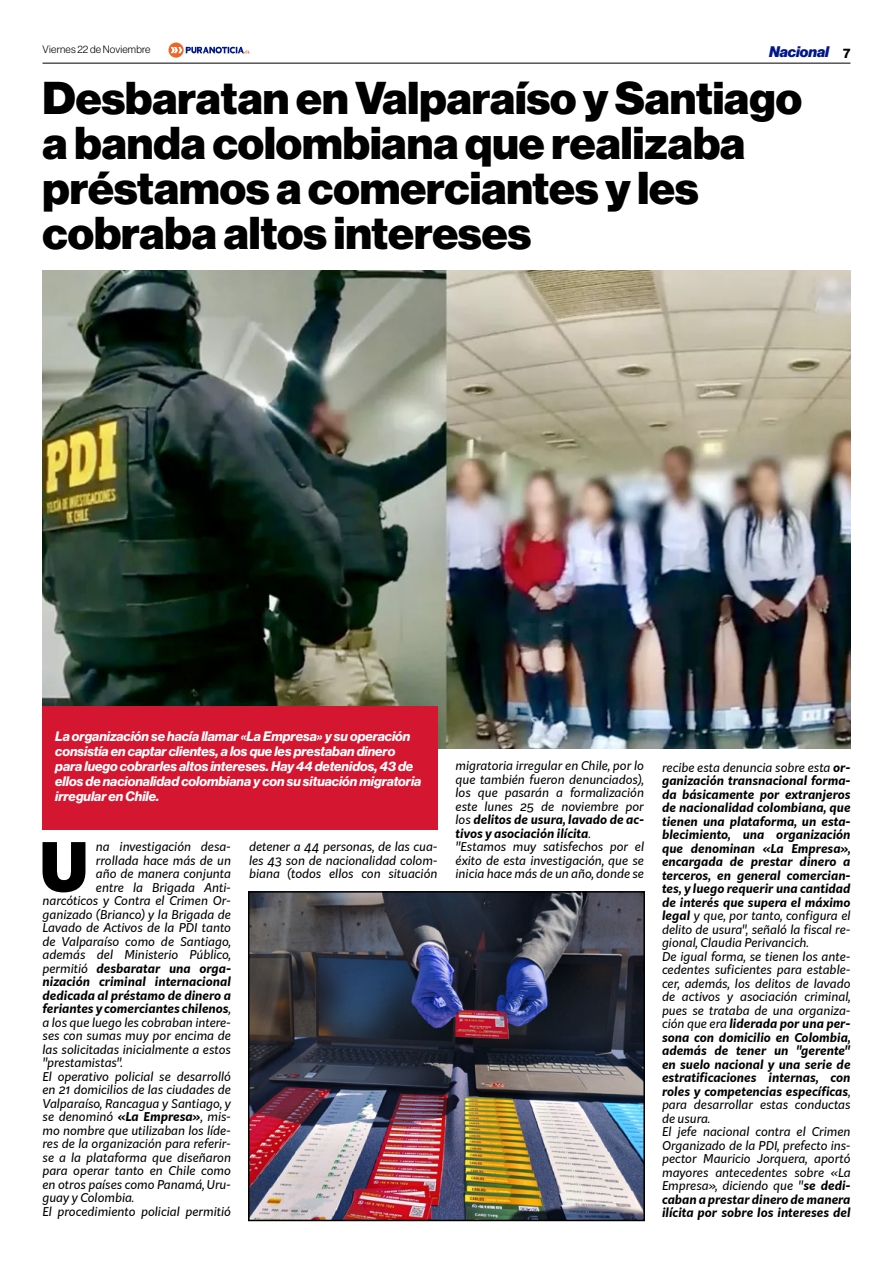
<style>
.page{position:relative;width:893px;height:1263px;background:#fff}
.page>*{position:absolute;margin:0;border:0;box-sizing:border-box;transform-origin:0 0}
.t1{font:900 66.3px "Kit Sans";color:#000}
.t2{font:900 45px/45px "Neue Haas Display";color:#000}
.t3{font:italic 900 15px "Neue Haas Display";color:#00178a}
.t4{font:italic 700 13.5px/15px "Neue Haas Display";color:#fff}
.t5{font:13.5px "N Haas Grotesk DS Pro 75 Bd";color:#000}
.t6{font:italic 700 12px/13.5px "Kit Sans";color:#000}
.t7{font:italic 12px/13.5px "Kit Sans";color:#000;text-align:justify}
.t8{font:10.5px "N Haas Grotesk DS Pro 45 Lt";letter-spacing:.02em;color:#000}
.s1{font-weight:400}
.s2{font-weight:700}
</style>
<div class="page">
<hr style="left:43px;top:63px;width:807px;height:1px;background:#000">
<svg style="left:168px;top:43px;width:82px;height:15px"></svg>
<img style="left:43px;top:270px;width:807px;height:478px">
<div style="left:43px;top:706px;width:395px;height:123px;background:#d41630"></div>
<img style="left:251px;top:894px;width:391px;height:324px">
<div style="left:248px;top:891px;width:397px;height:330px;border:2px solid #000"></div>
<p class="t8" style="left:43px;top:44px;width:109px">Viernes 22 de Noviembre</p>
<p class="t5" style="left:843px;top:45px;width:9px">7</p>
<p class="t3" style="left:769px;top:43px;width:62px">Nacional</p>
<h2 class="t2" style="left:43px;top:77px;width:761px">Desbaratan en Valparaíso y Santiago a banda colombiana que realizaba préstamos a comerciantes y les cobraba altos intereses</h2>
<p class="t4" style="left:55px;top:729px;width:368px">La organización se hacía llamar «La Empresa» y su operación consistía en captar clientes, a los que les prestaban dinero para luego cobrarles altos intereses. Hay 44 detenidos, 43 de ellos de nacionalidad colombiana y con su situación migratoria irregular en Chile.</p>
<h1 class="t1" style="left:40px;top:807px;width:49px">U</h1>
<p class="t7" style="left:96px;top:839px;width:137px">na investigación desa-</p>
<p class="t7" style="left:96px;top:853px;width:137px">rrollada hace más de un</p>
<p class="t7" style="left:96px;top:866px;width:137px">año de manera conjunta</p>
<p class="t7" style="left:96px;top:880px;width:137px">entre la Brigada Anti-</p>
<p class="t7" style="left:43px;top:893px;width:190px">narcóticos y Contra el Crimen Or-</p>
<p class="t7" style="left:43px;top:907px;width:190px">ganizado (Brianco) y la Brigada de</p>
<p class="t7" style="left:43px;top:920px;width:190px">Lavado de Activos de la PDI tanto</p>
<p class="t7" style="left:43px;top:934px;width:190px">de Valparaíso como de Santiago,</p>
<p class="t7" style="left:43px;top:947px;width:190px">además del Ministerio Público,</p>
<p class="t6" style="left:43px;top:960px;width:190px"><span class="s1">permitió</span> desbaratar una orga-</p>
<p class="t6" style="left:43px;top:974px;width:190px">nización criminal internacional</p>
<p class="t6" style="left:43px;top:987px;width:190px">dedicada al préstamo de dinero a</p>
<p class="t6" style="left:43px;top:1001px;width:190px">feriantes y comerciantes chilenos<span class="s1">,</span></p>
<p class="t7" style="left:43px;top:1015px;width:190px">a los que luego les cobraban intere-</p>
<p class="t7" style="left:43px;top:1028px;width:190px">ses con sumas muy por encima de</p>
<p class="t7" style="left:43px;top:1042px;width:190px">las solicitadas inicialmente a estos</p>
<p class="t7" style="left:43px;top:1055px;width:82px">"prestamistas".</p>
<p class="t7" style="left:43px;top:1069px;width:190px">El operativo policial se desarrolló</p>
<p class="t7" style="left:43px;top:1082px;width:190px">en 21 domicilios de las ciudades de</p>
<p class="t7" style="left:43px;top:1096px;width:190px">Valparaíso, Rancagua y Santiago, y</p>
<p class="t7" style="left:43px;top:1109px;width:190px">se denominó <span class="s2">«La Empresa»</span>, mis-</p>
<p class="t7" style="left:43px;top:1123px;width:190px">mo nombre que utilizaban los líde-</p>
<p class="t7" style="left:43px;top:1136px;width:190px">res de la organización para referir-</p>
<p class="t7" style="left:43px;top:1150px;width:190px">se a la plataforma que diseñaron</p>
<p class="t7" style="left:43px;top:1163px;width:190px">para operar tanto en Chile como</p>
<p class="t7" style="left:43px;top:1177px;width:190px">en otros países como Panamá, Uru-</p>
<p class="t7" style="left:43px;top:1190px;width:93px">guay y Colombia.</p>
<p class="t7" style="left:43px;top:1204px;width:190px">El procedimiento policial permitió</p>
<p class="t7" style="left:249px;top:839px;width:190px">detener a 44 personas, de las cua&shy;les 43 son de nacionalidad colom&shy;biana (todos ellos con situación</p>
<p class="t7" style="left:456px;top:758px;width:190px;text-align:left">migratoria irregular en Chile, por lo que también fueron denunciados), los que pasarán a formalización este lunes 25 de noviembre por los <span class="s2">delitos de usura, lavado de ac&shy;tivos y asociación ilícita</span>. "Estamos muy satisfechos por el éxito de esta investigación, que se inicia hace más de un año, donde se</p>
<p class="t6" style="left:662px;top:759px;width:190px"><span class="s1">recibe esta denuncia sobre esta</span> or&shy;ganización transnacional forma&shy;da básicamente por extranjeros de nacionalidad colombiana, que tienen una plataforma, un esta&shy;blecimiento, una organización que denominan «La Empresa», encargada de prestar dinero a terceros, en general comercian&shy;tes, y luego requerir una cantidad de interés que supera el máximo legal <span class="s1">y que, por tanto, configura el delito de usura", señaló la fiscal re&shy;gional, Claudia Perivancich.<br>De igual forma, se tienen los ante&shy;cedentes suficientes para estable&shy;cer, además, los delitos de lavado de activos y asociación criminal, pues se trataba de una organiza&shy;ción que era</span> liderada por una per&shy;sona con domicilio en Colombia, además de tener un "gerente" en suelo nacional y una serie de estratificaciones internas, con roles y competencias específicas<span class="s1">, para desarrollar estas conductas de usura.<br>El jefe nacional contra el Crimen<br>Organizado de la PDI, prefecto ins&shy;pector Mauricio Jorquera, aportó mayores antecedentes sobre «La<br>Empresa», diciendo que "</span>se dedi&shy;caban a prestar dinero de manera ilícita por sobre los intereses del</p>
</div>
